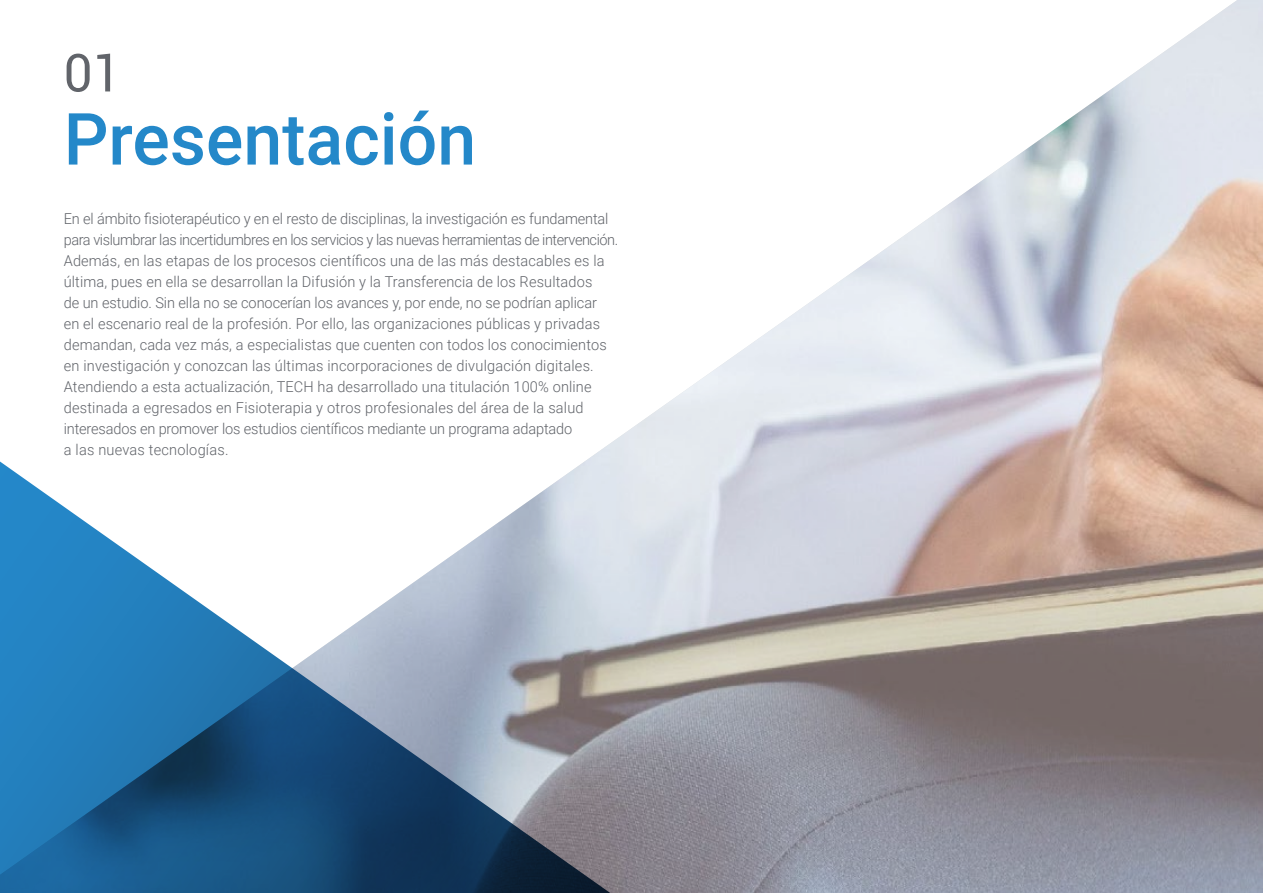
<style>
.page{position:relative;width:1263px;height:893px;background:#fff}
.page>*{position:absolute;margin:0;border:0;box-sizing:border-box;transform-origin:0 0}
.t1{font:500 72px "Roboto";color:#2488c9}
.t2{font:52.5px "Roboto";color:#61646a}
.t3{font:300 15px/21px "Roboto";letter-spacing:.01em;color:#61646a}
</style>
<div class="page">
<img style="left:607px;top:0;width:656px;height:893px">
<svg style="left:0;top:446px;width:640px;height:447px"></svg>
<h2 class="t2" style="left:64px;top:36px;width:59px">01</h2>
<h1 class="t1" style="left:64px;top:89px;width:414px">Presentación</h1>
<p class="t3" style="left:64px;top:207px;width:556px">En el ámbito fisioterapéutico y en el resto de disciplinas, la investigación es fundamental para vislumbrar las incertidumbres en los servicios y las nuevas herramientas de intervención.<br>Además, en las etapas de los procesos científicos una de las más destacables es la última, pues en ella se desarrollan la Difusión y la Transferencia de los Resultados<br>de un estudio. Sin ella no se conocerían los avances y, por ende, no se podrían aplicar<br>en el escenario real de la profesión. Por ello, las organizaciones públicas y privadas demandan, cada vez más, a especialistas que cuenten con todos los conocimientos en investigación y conozcan las últimas incorporaciones de divulgación digitales.<br>Atendiendo a esta actualización, TECH ha desarrollado una titulación 100% online destinada a egresados en Fisioterapia y otros profesionales del área de la salud interesados en promover los estudios científicos mediante un programa adaptado<br>a las nuevas tecnologías.</p>
</div>
